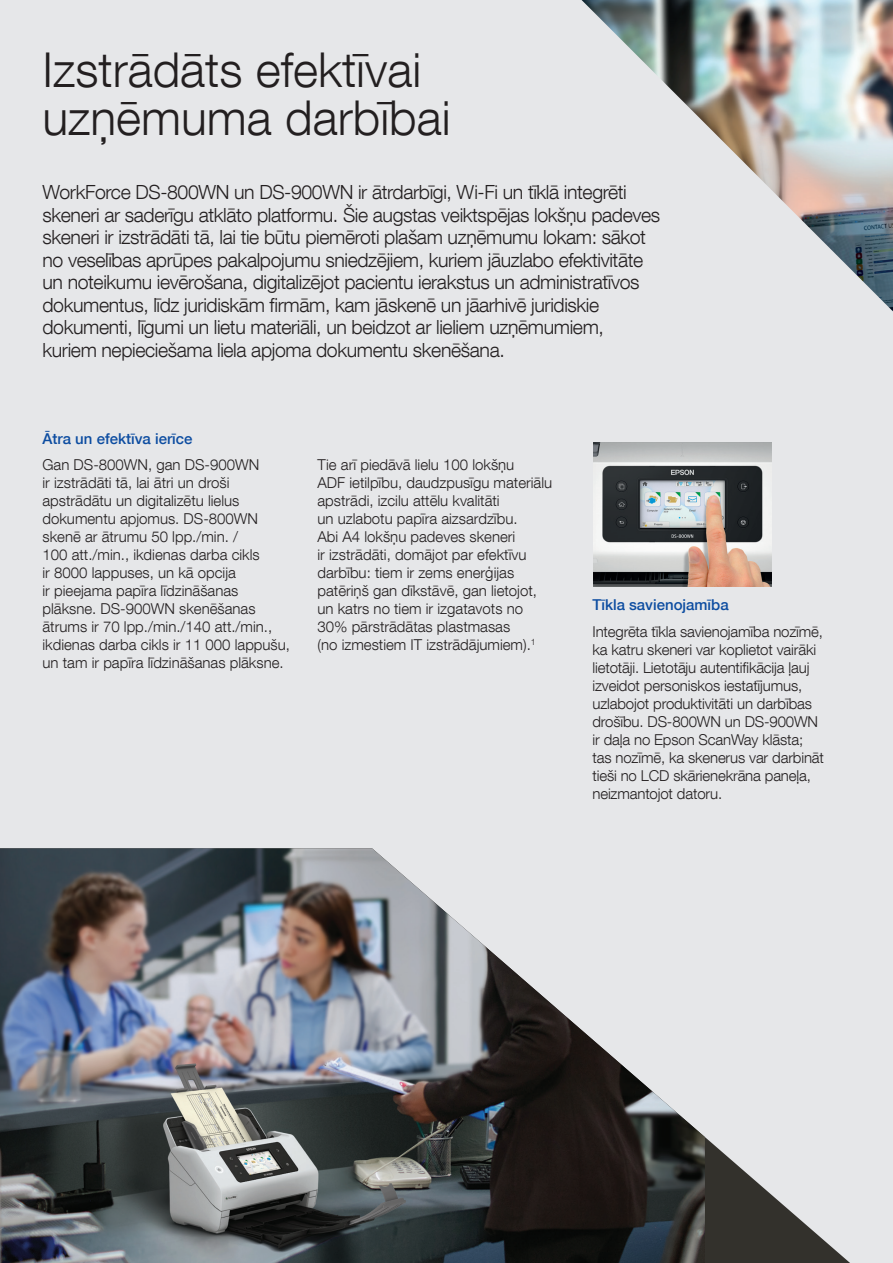
<style>
.page{position:relative;width:893px;height:1263px;background:#e6e7e9}
.page>*{position:absolute;margin:0;border:0;box-sizing:border-box;transform-origin:0 0}
.t1{font:300 48px/48px "Helvetica Neue LT Com";color:#231f20}
.t2{font:300 19.5px/22.5px "Helvetica Neue LT Com";letter-spacing:-.02em;color:#231f20}
.intro{font:300 15px/18px "Helvetica Neue LT Com";color:#231f20}
.t3{font:500 15px "Helvetica Neue LT Com";color:#0d4da1}
</style>
<div class="page">
<img style="left:593px;top:442px;width:178px;height:145px">
<svg style="left:705px;top:848px;width:145px;height:415px;background:#cacacb"></svg>
<img style="left:0;top:848px;width:705px;height:415px">
<p class="t1" style="left:43px;top:45px;width:410px">Izstrādāts efektīvai uzņēmuma darbībai</p>
<p class="t2" style="left:43px;top:181px;width:619px">WorkForce DS-800WN un DS-900WN ir ātrdarbīgi, Wi-Fi un tīklā integrēti skeneri ar saderīgu atklāto platformu. Šie augstas veiktspējas lokšņu padeves skeneri ir izstrādāti tā, lai tie būtu piemēroti plašam uzņēmumu lokam: sākot no veselības aprūpes pakalpojumu sniedzējiem, kuriem jāuzlabo efektivitāte un noteikumu ievērošana, digitalizējot pacientu ierakstus un administratīvos dokumentus, līdz juridiskām firmām, kam jāskenē un jāarhivē juridiskie dokumenti, līgumi un lietu materiāli, un beidzot ar lieliem uzņēmumiem, kuriem nepieciešama liela apjoma dokumentu skenēšana.</p>
<p class="t3" style="left:43px;top:430px;width:152px">Ātra un efektīva ierīce</p>
<p class="intro" style="left:43px;top:455px;width:249px">Gan DS-800WN, gan DS-900WN<br>ir izstrādāti tā, lai ātri un droši apstrādātu un digitalizētu lielus dokumentu apjomus. DS-800WN skenē ar ātrumu 50 lpp./min. /<br>100 att./min., ikdienas darba cikls<br>ir 8000 lappuses, un kā opcija<br>ir pieejama papīra līdzināšanas plāksne. DS-900WN skenēšanas ātrums ir 70 lpp./min./140 att./min., ikdienas darba cikls ir 11 000 lappušu, un tam ir papīra līdzināšanas plāksne.</p>
<p class="intro" style="left:317px;top:455px;width:236px">Tie arī piedāvā lielu 100 lokšņu<br>ADF ietilpību, daudzpusīgu materiālu apstrādi, izcilu attēlu kvalitāti<br>un uzlabotu papīra aizsardzību.<br>Abi A4 lokšņu padeves skeneri<br>ir izstrādāti, domājot par efektīvu darbību: tiem ir zems enerģijas patēriņš gan dīkstāvē, gan lietojot, un katrs no tiem ir izgatavots no 30% pārstrādātas plastmasas<br>(no izmestiem IT izstrādājumiem).<sup>1</sup></p>
<p class="t3" style="left:592px;top:596px;width:138px">Tīkla savienojamība</p>
<p class="intro" style="left:592px;top:622px;width:233px">Integrēta tīkla savienojamība nozīmē, ka katru skeneri var koplietot vairāki lietotāji. Lietotāju autentifikācija ļauj izveidot personiskos iestatījumus, uzlabojot produktivitāti un darbības drošību. DS-800WN un DS-900WN ir daļa no Epson ScanWay klāsta; tas nozīmē, ka skenerus var darbināt tieši no LCD skārienekrāna paneļa, neizmantojot datoru.</p>
</div>
